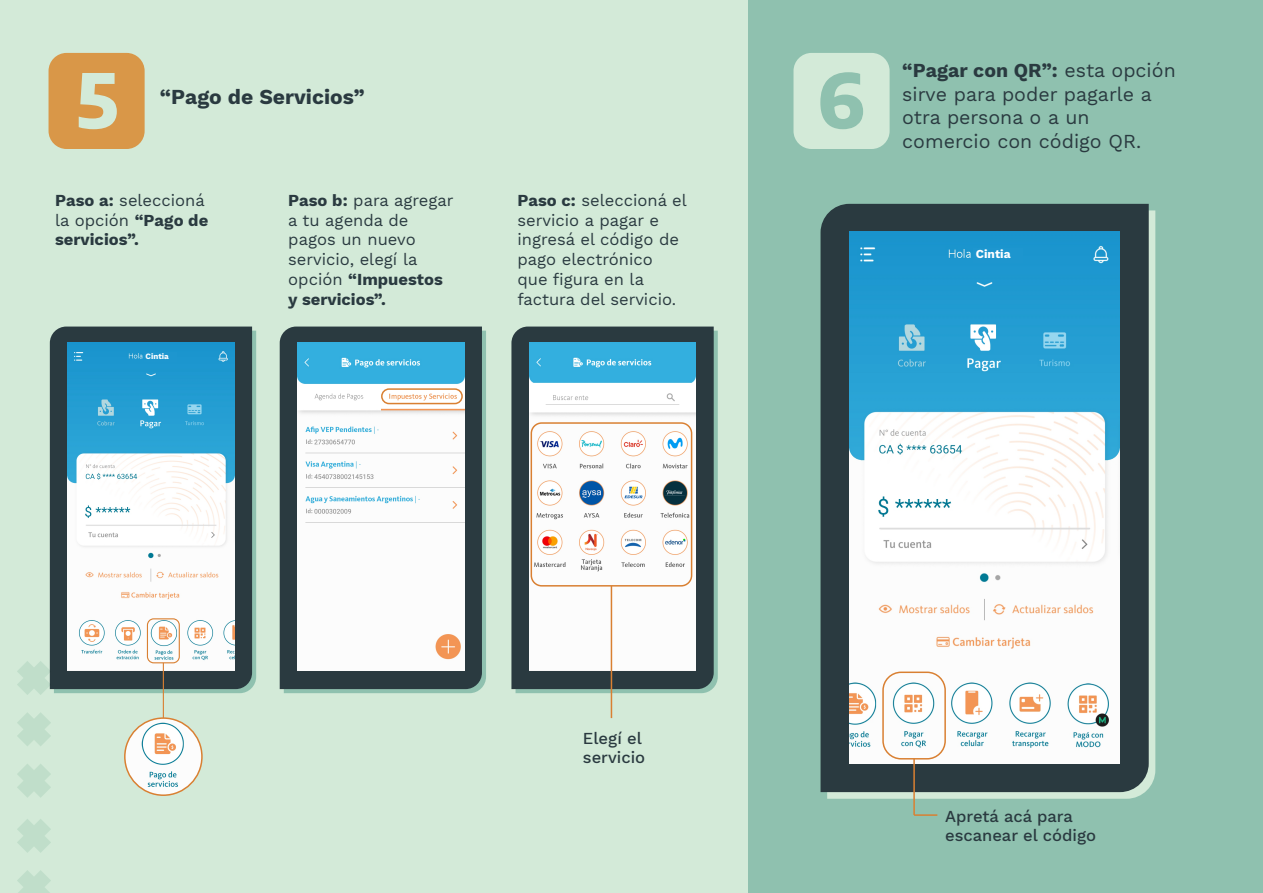
<style>
.page{position:relative;width:1263px;height:893px;background:#d3ead8}
.page>*{position:absolute;margin:0;border:0;box-sizing:border-box;transform-origin:0 0}
.t1{font:800 75px "Encode Sans";color:#d3ead8}
.t2{font:800 75px "Encode Sans";color:#8fc1af}
.t3{font:700 21px "Work Sans";color:#2a3a40}
.t4{font:19.5px/23.4px "Work Sans";color:#2a3a40}
.t5{font:16.5px/19.8px "Work Sans";color:#2a3a40}
.t6{font:500 16.5px/19.8px "Work Sans";color:#2a3a40}
.t7{font:700 16.5px/19.8px "Work Sans";color:#2a3a40}
.t8{font:700 12px "Work Sans";color:#fff}
.t9{font:700 7.95px "Work Sans";color:#fff}
.s1{font-weight:400}
.s2{font-weight:700}
</style>
<div class="page">
<div style="left:749px;top:0;width:514px;height:893px;background:#8fc1af"></div>
<svg style="left:515px;top:331px;width:203px;height:362px;background:#91c2b0"></svg>
<svg style="left:511px;top:327px;width:203px;height:362px;background:#324348"></svg>
<img style="left:529px;top:343px;width:167px;height:327px">
<svg style="left:284px;top:331px;width:202px;height:362px;background:#8fc0af"></svg>
<div style="left:280px;top:327px;width:202px;height:362px;background:#2a3a40"></div>
<img style="left:298px;top:343px;width:166px;height:328px">
<svg style="left:54px;top:331px;width:202px;height:362px;background:#8ebead"></svg>
<div style="left:50px;top:327px;width:202px;height:362px;background:#2a3a40"></div>
<img style="left:68px;top:343px;width:166px;height:328px">
<div style="left:381px;top:388px;width:82px;height:16px;border:2px solid #d98032;border-radius:7px"></div>
<svg style="left:827px;top:210px;width:328px;height:589px;background:#cee7d5"></svg>
<div style="left:820px;top:204px;width:329px;height:588px;background:#2a3a40"></div>
<img style="left:850px;top:231px;width:270px;height:533px">
<div style="left:882px;top:671px;width:64px;height:88px;border:2px solid #d98032;border-radius:18px"></div>
<svg style="left:17px;top:661px;width:34px;height:34px"></svg>
<svg style="left:17px;top:764px;width:34px;height:34px"></svg>
<svg style="left:17px;top:713px;width:34px;height:33px"></svg>
<svg style="left:17px;top:819px;width:34px;height:34px"></svg>
<svg style="left:17px;top:870px;width:34px;height:23px"></svg>
<div style="left:49px;top:53px;width:96px;height:96px;background:#d99748;border-radius:18px"></div>
<div style="left:793px;top:53px;width:96px;height:96px;background:#d3ead8;border-radius:18px"></div>
<div style="left:147px;top:618px;width:33px;height:45px;border:1px solid #d98032;border-radius:6px"></div>
<hr style="left:163px;top:663px;width:1px;height:67px;background:#d98032">
<hr style="left:913px;top:759px;width:2px;height:56px;background:#d98032">
<img style="left:125px;top:718px;width:77px;height:77px;border-radius:39px">
<div style="left:124px;top:717px;width:79px;height:79px;border:2px solid #d98032;border-radius:50%"></div>
<div style="left:531px;top:422px;width:161px;height:165px;border:2px solid #d98032;border-radius:10px"></div>
<hr style="left:914px;top:814px;width:23px;height:2px;background:#d98032">
<hr style="left:611px;top:586px;width:1px;height:132px;background:#d98032">
<div style="left:144px;top:352px;width:33px;height:10px;background:#1d96cf"></div>
<div style="left:973px;top:248px;width:49px;height:14px;background:#1d96cf"></div>
<h1 class="t1" style="left:76px;top:42px;width:44px">5</h1>
<h1 class="t2" style="left:817px;top:42px;width:50px">6</h1>
<p class="t3" style="left:160px;top:85px;width:206px">“Pago de Servicios”</p>
<p class="t7" style="left:55px;top:191px;width:155px">Paso a: <span class="s1">seleccioná la opción</span> “Pago de servicios”.</p>
<p class="t5" style="left:288px;top:191px;width:167px"><span class="s2">Paso b:</span> para agregar a tu agenda de pagos un nuevo servicio, elegí la opción <span class="s2">“Impuestos y servicios”.</span></p>
<p class="t5" style="left:517px;top:191px;width:171px"><span class="s2">Paso c:</span> seleccioná el servicio a pagar e ingresá el código de pago electrónico que figura en la factura del servicio.</p>
<p class="t9" style="left:146px;top:352px;width:25px">Cintia</p>
<p class="t4" style="left:902px;top:60px;width:275px"><span class="s2">“Pagar con QR”:</span> esta opción sirve para poder pagarle a otra persona o a un</p>
<p class="t4" style="left:902px;top:130px;width:240px">comercio con código QR.</p>
<p class="t8" style="left:976px;top:247px;width:36px">Cintia</p>
<p class="t6" style="left:583px;top:729px;width:64px">Elegí el servicio</p>
<p class="t6" style="left:945px;top:807px;width:153px">Apretá acá para escanear el código</p>
</div>
